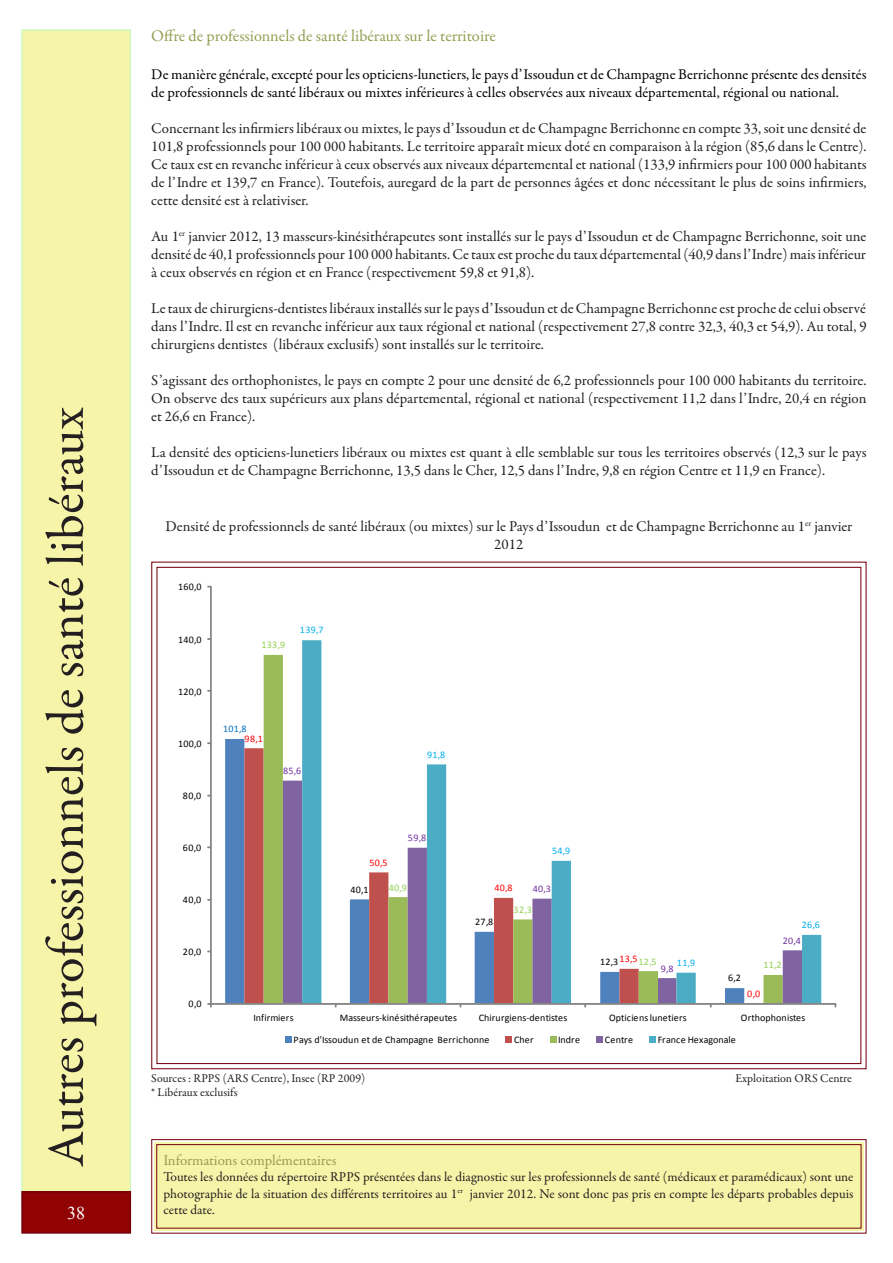
<style>
.page{position:relative;width:893px;height:1263px;background:#fff}
.page>*{position:absolute;margin:0;border:0;box-sizing:border-box;transform-origin:0 0}
.t1{font:52.5px "Garamond Premr Pro";letter-spacing:-.005em;color:#231f20}
.t2{font:18px "Times New Roman";color:#fcfcfc}
.t3{font:16.5px "Garamond Premr Pro";letter-spacing:-.005em;color:#959d50}
.t4{font:15px/18px "Garamond Premr Pro";color:#231f20;text-align:justify}
.t5{font:15px/18px "Garamond Premr Pro";color:#000}
.t6{font:15px "Garamond Premr Pro";letter-spacing:-.005em;color:#959d50}
.t7{font:13.5px/16.2px "Garamond Premr Pro";color:#231f20;text-align:justify}
.t8{font:12px "Garamond Premr Pro";color:#231f20}
.t9{font:10.05px "Calibri";letter-spacing:.015em;color:#000}
.t10{font:10.05px "Calibri";letter-spacing:.03em;color:#92d050}
.t11{font:10.05px "Calibri";letter-spacing:.03em;color:#00b0f0}
.t12{font:10.05px "Calibri";letter-spacing:.03em;color:#f00}
.t13{font:10.05px "Calibri";letter-spacing:.03em;color:#7030a0}
.t14{font:10.05px "Calibri";color:#0070c0}
</style>
<div class="page">
<div style="left:21px;top:29px;width:110px;height:1177px;background:#f6f4a8;border:2px solid #d0f8ba"></div>
<div style="left:22px;top:1192px;width:108px;height:41px;background:#910202"></div>
<div style="left:21px;top:1191px;width:110px;height:43px;border:2px solid #76000b"></div>
<svg style="left:151px;top:561px;width:716px;height:509px"></svg>
<svg style="left:151px;top:1139px;width:716px;height:95px;background:#f2eda7"></svg>
<div style="left:156px;top:1144px;width:706px;height:85px;border:1px solid #76000b"></div>
<svg style="left:225px;top:739px;width:39px;height:264px;background:#5686bf"></svg>
<svg style="left:244px;top:748px;width:20px;height:255px;background:#bf5652"></svg>
<svg style="left:264px;top:655px;width:38px;height:348px;fill:#9bbb59"></svg>
<div style="left:283px;top:781px;width:19px;height:222px;background:#8064a2"></div>
<svg style="left:302px;top:640px;width:519px;height:363px"></svg>
<div style="left:210px;top:586px;width:2px;height:418px;border:1px solid #868686"></div>
<div style="left:210px;top:1003px;width:626px;height:2px;border:1px solid #868686"></div>
<svg style="left:207px;top:1003px;width:5px;height:4px"></svg>
<div style="left:285px;top:1036px;width:6px;height:7px;background:#4f81bd"></div>
<div style="left:505px;top:1036px;width:7px;height:7px;background:#c0504d"></div>
<div style="left:550px;top:1036px;width:6px;height:7px;background:#9bbb59"></div>
<div style="left:596px;top:1036px;width:7px;height:7px;background:#8064a2"></div>
<div style="left:649px;top:1036px;width:7px;height:7px;background:#4bacc6"></div>
<p class="t1" style="left:35px;top:1167px;width:761px;rotate:-90deg">Autres professionnels de santé libéraux</p>
<p class="t2" style="left:67px;top:1200px;width:19px">38</p>
<p class="t3" style="left:151px;top:26px;width:346px">Offre de professionnels de santé libéraux sur le territoire</p>
<p class="t5" style="left:151px;top:66px;width:717px">De manière générale, excepté pour les opticiens-lunetiers, le pays d’Issoudun et de Champagne Berrichonne présente des densités de professionnels de santé libéraux ou mixtes inférieures à celles observées aux niveaux départemental, régional ou national.</p>
<p class="t4" style="left:151px;top:120px;width:717px">Concernant les infirmiers libéraux ou mixtes, le pays d’Issoudun et de Champagne Berrichonne en compte 33, soit une densité de 101,8 professionnels pour 100 000 habitants. Le territoire apparaît mieux doté en comparaison à la région (85,6 dans le Centre).<br>Ce taux est en revanche inférieur à ceux observés aux niveaux départemental et national (133,9 infirmiers pour 100 000 habitants de l’Indre et 139,7 en France). Toutefois, auregard de la part de personnes âgées et donc nécessitant le plus de soins infirmiers, cette densité est à relativiser.</p>
<p class="t4" style="left:151px;top:228px;width:717px">Au 1<sup>er</sup> janvier 2012, 13 masseurs-kinésithérapeutes sont installés sur le pays d’Issoudun et de Champagne Berrichonne, soit une densité de 40,1 professionnels pour 100 000 habitants. Ce taux est proche du taux départemental (40,9 dans l’Indre) mais inférieur à ceux observés en région et en France (respectivement 59,8 et 91,8).</p>
<p class="t4" style="left:151px;top:300px;width:717px">Le taux de chirurgiens-dentistes libéraux installés sur le pays d’Issoudun et de Champagne Berrichonne est proche de celui observé dans l’Indre. Il est en revanche inférieur aux taux régional et national (respectivement 27,8 contre 32,3, 40,3 et 54,9). Au total, 9 chirurgiens dentistes (libéraux exclusifs) sont installés sur le territoire.</p>
<p class="t4" style="left:151px;top:372px;width:717px">S’agissant des orthophonistes, le pays en compte 2 pour une densité de 6,2 professionnels pour 100 000 habitants du territoire.<br>On observe des taux supérieurs aux plans départemental, régional et national (respectivement 11,2 dans l’Indre, 20,4 en région et 26,6 en France).</p>
<p class="t4" style="left:151px;top:444px;width:717px">La densité des opticiens-lunetiers libéraux ou mixtes est quant à elle semblable sur tous les territoires observés (12,3 sur le pays d’Issoudun et de Champagne Berrichonne, 13,5 dans le Cher, 12,5 dans l’Indre, 9,8 en région Centre et 11,9 en France).</p>
<p class="t4" style="left:166px;top:518px;width:688px;text-align:center">Densité de professionnels de santé libéraux (ou mixtes) sur le Pays d’Issoudun et de Champagne Berrichonne au 1<sup>er</sup> janvier<br>2012</p>
<p class="t9" style="left:178px;top:581px;width:25px">160,0</p>
<p class="t9" style="left:178px;top:633px;width:25px">140,0</p>
<p class="t9" style="left:178px;top:685px;width:25px">120,0</p>
<p class="t9" style="left:178px;top:737px;width:25px">100,0</p>
<p class="t9" style="left:183px;top:789px;width:20px">80,0</p>
<p class="t9" style="left:183px;top:841px;width:20px">60,0</p>
<p class="t9" style="left:183px;top:894px;width:20px">40,0</p>
<p class="t9" style="left:183px;top:946px;width:20px">20,0</p>
<p class="t9" style="left:189px;top:998px;width:14px">0,0</p>
<p class="t10" style="left:262px;top:638px;width:25px">133,9</p>
<p class="t11" style="left:300px;top:623px;width:25px">139,7</p>
<p class="t14" style="left:223px;top:722px;width:25px">101,8</p>
<p class="t12" style="left:245px;top:732px;width:20px">98,1</p>
<p class="t13" style="left:283px;top:764px;width:20px">85,6</p>
<p class="t11" style="left:427px;top:748px;width:20px">91,8</p>
<p class="t12" style="left:370px;top:856px;width:20px">50,5</p>
<p class="t13" style="left:408px;top:832px;width:20px">59,8</p>
<p class="t9" style="left:350px;top:883px;width:20px">40,1</p>
<p class="t10" style="left:389px;top:881px;width:20px">40,9</p>
<p class="t12" style="left:494px;top:881px;width:20px">40,8</p>
<p class="t11" style="left:552px;top:844px;width:20px">54,9</p>
<p class="t13" style="left:533px;top:882px;width:20px">40,3</p>
<p class="t9" style="left:475px;top:915px;width:20px">27,8</p>
<p class="t10" style="left:514px;top:903px;width:20px">32,3</p>
<p class="t11" style="left:802px;top:918px;width:20px">26,6</p>
<p class="t13" style="left:783px;top:934px;width:20px">20,4</p>
<p class="t12" style="left:619px;top:952px;width:20px">13,5</p>
<p class="t10" style="left:639px;top:955px;width:20px">12,5</p>
<p class="t10" style="left:763px;top:958px;width:20px">11,2</p>
<p class="t9" style="left:600px;top:955px;width:20px">12,3</p>
<p class="t11" style="left:677px;top:956px;width:20px">11,9</p>
<p class="t13" style="left:661px;top:962px;width:14px">9,8</p>
<p class="t9" style="left:728px;top:971px;width:14px">6,2</p>
<p class="t12" style="left:747px;top:987px;width:14px">0,0</p>
<p class="t9" style="left:254px;top:1011px;width:42px">Infirmiers</p>
<p class="t9" style="left:340px;top:1011px;width:119px">Masseurs-kinésithérapeutes</p>
<p class="t9" style="left:479px;top:1011px;width:90px">Chirurgiens-dentistes</p>
<p class="t9" style="left:609px;top:1011px;width:79px">Opticiens lunetiers</p>
<p class="t9" style="left:741px;top:1011px;width:66px">Orthophonistes</p>
<p class="t9" style="left:294px;top:1033px;width:197px">Pays d'Issoudun et de Champagne Berrichonne</p>
<p class="t9" style="left:514px;top:1033px;width:21px">Cher</p>
<p class="t9" style="left:558px;top:1033px;width:23px">Indre</p>
<p class="t9" style="left:605px;top:1033px;width:30px">Centre</p>
<p class="t9" style="left:658px;top:1033px;width:80px">France Hexagonale</p>
<p class="t8" style="left:151px;top:1071px;width:216px">Sources : RPPS (ARS Centre), Insee (RP 2009)</p>
<p class="t8" style="left:735px;top:1071px;width:118px">Exploitation ORS Centre</p>
<p class="t8" style="left:151px;top:1085px;width:88px">* Libéraux exclusifs</p>
<p class="t6" style="left:163px;top:1151px;width:175px">Informations complémentaires</p>
<p class="t7" style="left:163px;top:1169px;width:692px">Toutes les données du répertoire RPPS présentées dans le diagnostic sur les professionnels de santé (médicaux et paramédicaux) sont une photographie de la situation des différents territoires au 1<sup>er</sup> janvier 2012. Ne sont donc pas pris en compte les départs probables depuis cette date.</p>
</div>
